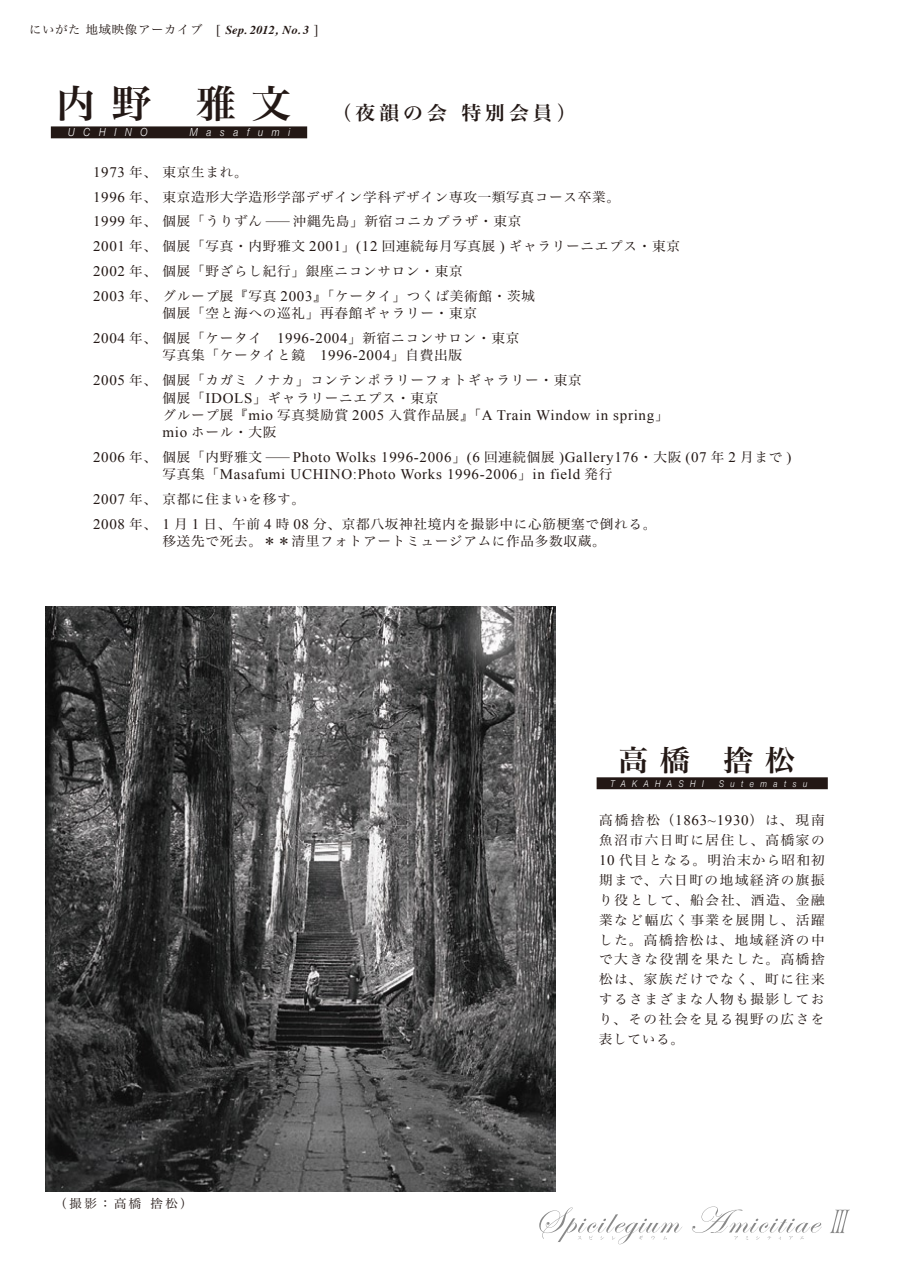
<style>
.page{position:relative;width:903px;height:1275px;background:#fff}
.page>*{position:absolute;margin:0;border:0;box-sizing:border-box;transform-origin:0 0}
.t1{font:38.5px "Hira Min Pro W6";color:#231815}
.t2{font:28.88px "Hira Min Pro W6";color:#231815}
.t3{font:19.25px "Hira Min Pro W6";letter-spacing:.2em;color:#231815}
.t4{font:14.53px/17.3px "Times New Roman";letter-spacing:.045em;color:#231815}
.t5{font:13.3px/19.8px "Hira Min Pro W3";letter-spacing:.05em;color:#231815}
.t6{font:12.08px "Hira Min Pro W3";letter-spacing:.05em;color:#231815}
.t7{font:italic 300 11.2px "Helvetica Neue";letter-spacing:.9em;color:#fff;scale:.86 1}
.t8{font:italic 300 9.28px "Helvetica Neue";letter-spacing:.8em;color:#fff;scale:.86 1}
.s1{font-family:"Times New Roman";font-size:13.3px}
.s2{font-family:"Times";font-weight:700;font-style:italic}
.s3{font-family:"Times New Roman";font-size:14.53px}
.s4{font-family:"Hira Min Pro W3";font-size:13.3px}
</style>
<div class="page">
<svg style="left:830px;top:1210px;width:20px;height:23px"></svg>
<svg style="left:539px;top:1207px;width:143px;height:37px"></svg>
<svg style="left:692px;top:1206px;width:130px;height:34px"></svg>
<div style="left:51px;top:126px;width:256px;height:12px;background:#231815"></div>
<img style="left:46px;top:606px;width:509px;height:585px">
<div style="left:597px;top:777px;width:231px;height:12px;background:#231815"></div>
<p class="t6" style="left:29px;top:19px;width:291px">にいがた 地域映像アーカイブ <span class="s1">[</span> <span class="s2">Sep. 2012, No. 3</span> <span class="s1">]</span></p>
<h1 class="t1" style="left:56px;top:70px;width:237px">内野 雅文</h1>
<p class="t7" style="left:68px;top:126px;width:94px">UCHINO</p>
<p class="t7" style="left:190px;top:126px;width:119px">Masafumi</p>
<h3 class="t3" style="left:332px;top:95px;width:246px">（夜韻の会 特別会員）</h3>
<p class="t5" style="left:93px;top:158px;width:588px;line-height:24.8px"><span class="s3">197(</span> 年、東京生まれ。<br><span class="s3">1996</span> 年、東京造形大学造形学部デザイン学科デザイン専攻一類写真コース卒業。<br><span class="s3">1999</span> 年、個展「うりずん —沖縄先島」新宿コニカプラザ・東京<br><span class="s3">2001</span> 年、個展「写真・内野雅文 <span class="s3">2001</span>」<span class="s3">(12</span> 回連続毎月写真展 <span class="s3">(</span> ギャラリーニエプス・東京<span class="s3">2002</span> 年、個展「野ざらし紀行」銀座ニコンサロン・東京<br><span class="s3">200(</span> 年、グループ展『写真 <span class="s3">200(</span>』「ケータイ」つくば美術館・茨城</p>
<p class="t5" style="left:93px;top:300px;width:428px;line-height:24.8px;text-indent:69px">個展「空と海への巡礼」再春館ギャラリー・東京<br><span class="s3">200(</span> 年、個展「ケータイ <span class="s3">1996-200(</span>」新宿ニコンサロン・東京</p>
<p class="t5" style="left:93px;top:342px;width:490px;line-height:24.8px;text-indent:69px">写真集「ケータイと鏡 <span class="s3">1996-200(</span>」自費出版<br><span class="s3">2005</span> 年、個展「カガミノナカ」コンテンポラリーフォトギャラリー・東京</p>
<p class="t5" style="left:162px;top:386px;width:278px">個展「<span class="s3">IDOLS</span>」ギャラリーニエプス・東京</p>
<p class="t4" style="left:162px;top:406px;width:508px"><span class="s4">グループ展『</span>mio <span class="s4">写真奨励賞</span> 2005 <span class="s4">入賞作品展』「</span>A Train Window in spring<span class="s4">」</span></p>
<p class="t5" style="left:162px;top:421px;width:116px"><span class="s3">mio</span> ホール・大阪</p>
<p class="t4" style="left:162px;top:448px;width:631px;text-indent:-69px">2006 <span class="s4">年、個展「内野雅文 —</span>Photo Wolks 1996-2006<span class="s4">」</span>(6 <span class="s4">回連続個展</span> (Gallery176<span class="s4">・大阪</span> (07 <span class="s4">年</span> 2 <span class="s4">月まで</span> (<span class="s4">写真集「</span>Masafumi UCHINO:Photo Works 1996-2006<span class="s4">」</span>in field <span class="s4">発行</span></p>
<p class="t5" style="left:93px;top:486px;width:565px;line-height:24.8px"><span class="s3">2007</span> 年、京都に住まいを移す。<br><span class="s3">2008</span> 年、 <span class="s3">1</span> 月 <span class="s3">1</span> 日、午前 <span class="s3">(</span> 時 <span class="s3">08</span> 分、京都八坂神社境内を撮影中に心筋梗塞で倒れる。</p>
<p class="t5" style="left:162px;top:530px;width:445px">移送先で死去。＊＊清里フォトアートミュージアムに作品多数収蔵。</p>
<h2 class="t2" style="left:618px;top:734px;width:178px">高橋 捨松</h2>
<p class="t8" style="left:610px;top:778px;width:110px">TAKAHASHI</p>
<p class="t8" style="left:719px;top:778px;width:104px">Sutematsu</p>
<p class="t6" style="left:55px;top:1193px;width:140px">（撮影：高橋 捨松）</p>
<p class="t5" style="left:599px;top:809px;width:227px;text-align:justify">高橋捨松（<span class="s3">186(~19(0</span>）は、現南魚沼市六日町に居住し、高橋家の<span class="s3">10</span> 代目となる。明治末から昭和初期まで、六日町の地域経済の旗振り役として、船会社、酒造、金融業など幅広く事業を展開し、活躍した。高橋捨松は、地域経済の中で大きな役割を果たした。高橋捨松は、家族だけでなく、町に往来するさまざまな人物も撮影しており、その社会を見る視野の広さを表している。</p>
</div>
